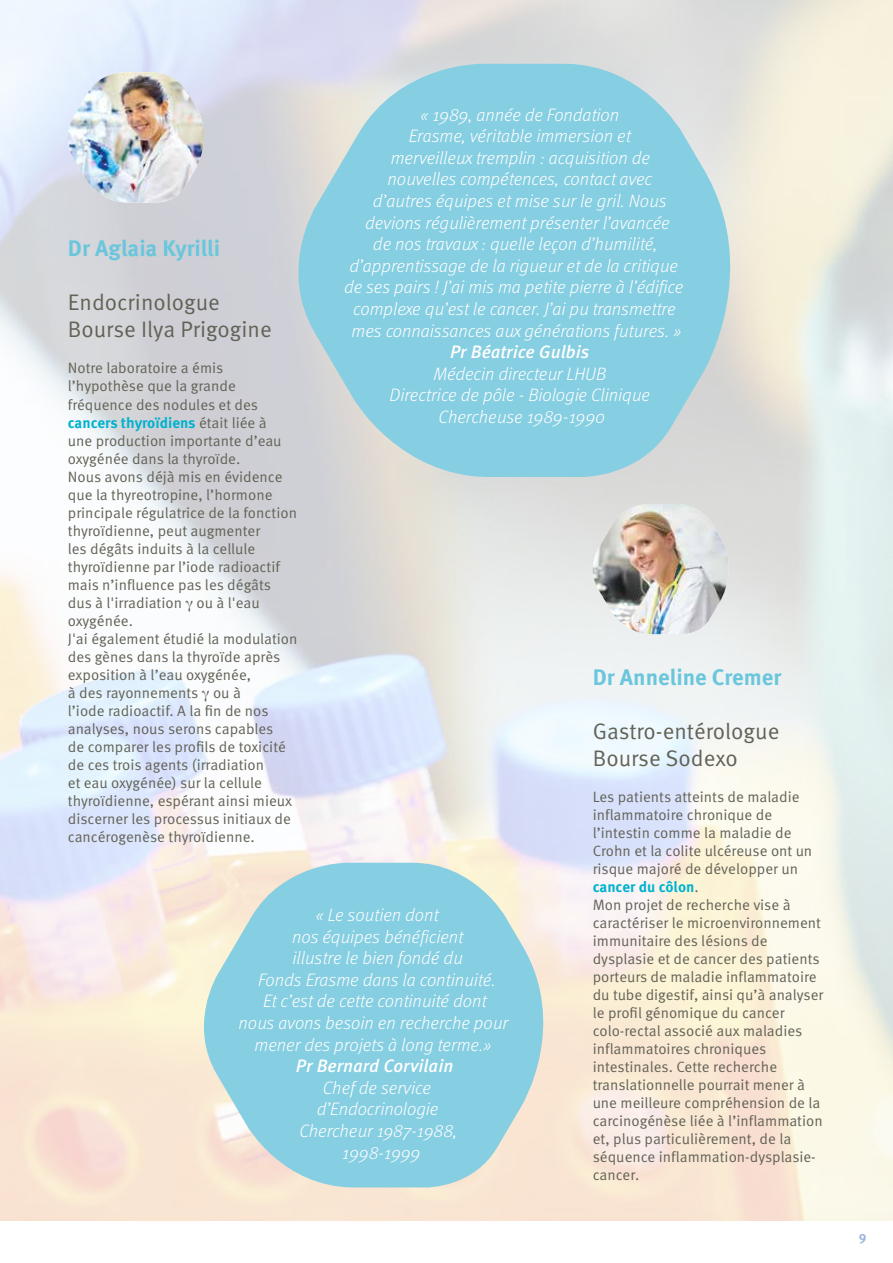
<style>
.page{position:relative;width:893px;height:1263px;background:#fff}
.page>*{position:absolute;margin:0;border:0;box-sizing:border-box;transform-origin:0 0}
.t1{font:22.5px/27px "Meta OT Norm";color:#636257}
.t2{font:700 22.5px "Meta OT";color:#6ac6dc}
.t3{font:italic 300 18px/21.6px "Meta OT";color:#fff;text-align:center}
.t4{font:italic 500 18px "Meta OT";color:#fff}
.t5{font:15px/18px "Meta OT Norm";color:#636257}
.t6{font:700 15px "Meta OT";color:#00b2cf}
.t7{font:700 13.5px "Meta OT";color:#9fb7dc}
.s1{font-family:"Meta OT Norm";font-weight:400;color:#636257}
.s2{font-family:"Times"}
</style>
<div class="page">
<img style="left:586px;top:504px;width:153px;height:130px">
<svg style="left:278px;top:64px;width:485px;height:413px;background:#9ed1de"></svg>
<img style="left:62px;top:72px;width:152px;height:130px">
<svg style="left:188px;top:863px;width:381px;height:324px;background:#a7d5de"></svg>
<p class="t3" style="left:420px;top:104px;width:200px">« 1989, année de Fondation</p>
<p class="t3" style="left:409px;top:125px;width:223px">Erasme, véritable immersion et</p>
<p class="t3" style="left:391px;top:147px;width:261px">merveilleux tremplin : acquisition de</p>
<p class="t3" style="left:387px;top:169px;width:266px">nouvelles compétences, contact avec</p>
<p class="t3" style="left:373px;top:190px;width:295px">d’autres équipes et mise sur le gril. Nous</p>
<p class="t3" style="left:365px;top:212px;width:306px">devions régulièrement présenter l’avancée</p>
<p class="t3" style="left:373px;top:233px;width:286px">de nos travaux : quelle leçon d’humilité,</p>
<p class="t3" style="left:349px;top:255px;width:330px">d’apprentissage de la rigueur et de la critique</p>
<p class="t3" style="left:344px;top:277px;width:341px">de ses pairs ! J’ai mis ma petite pierre à l’édifice</p>
<p class="t3" style="left:353px;top:298px;width:324px">complexe qu’est le cancer. J’ai pu transmettre</p>
<p class="t3" style="left:352px;top:320px;width:332px">mes connaissances aux générations futures. »</p>
<p class="t4" style="left:450px;top:341px;width:141px">Pr Béatrice Gulbis</p>
<p class="t3" style="left:389px;top:363px;width:262px">Médecin directeur LHUB<br>Directrice de pôle - Biologie Clinique<br>Chercheuse 1989-1990</p>
<h1 class="t2" style="left:68px;top:234px;width:154px">Dr Aglaia Kyrilli</h1>
<h1 class="t1" style="left:68px;top:289px;width:205px">Endocrinologue<br>Bourse Ilya Prigogine</h1>
<p class="t5" style="left:68px;top:359px;width:192px">Notre laboratoire a émis l’hypothèse que la grande fréquence des nodules et des</p>
<p class="t6" style="left:68px;top:413px;width:200px">cancers thyroïdiens <span class="s1">était liée à</span></p>
<p class="t5" style="left:68px;top:431px;width:231px">une production importante d’eau oxygénée dans la thyroïde.<br>Nous avons déjà mis en évidence que la thyreotropine, l’hormone principale régulatrice de la fonction thyroïdienne, peut augmenter<br>les dégâts induits à la cellule thyroïdienne par l’iode radioactif mais n’influence pas les dégâts dus à l'irradiation <span class="s2">γ</span> ou à l'eau oxygénée.<br>J'ai également étudié la modulation des gènes dans la thyroïde après exposition à l’eau oxygénée,<br>à des rayonnements <span class="s2">γ</span> ou à<br>l’iode radioactif. A la fin de nos analyses, nous serons capables<br>de comparer les profils de toxicité de ces trois agents (irradiation<br>et eau oxygénée) sur la cellule thyroïdienne, espérant ainsi mieux discerner les processus initiaux de cancérogenèse thyroïdienne.</p>
<h1 class="t2" style="left:593px;top:663px;width:190px">Dr Anneline Cremer</h1>
<h1 class="t1" style="left:593px;top:718px;width:188px">Gastro-entérologue<br>Bourse Sodexo</h1>
<p class="t5" style="left:593px;top:788px;width:221px">Les patients atteints de maladie inflammatoire chronique de l’intestin comme la maladie de<br>Crohn et la colite ulcéreuse ont un risque majoré de développer un</p>
<p class="t6" style="left:593px;top:877px;width:107px">cancer du côlon<span class="s1">.</span></p>
<p class="t5" style="left:593px;top:896px;width:232px">Mon projet de recherche vise à caractériser le microenvironnement immunitaire des lésions de dysplasie et de cancer des patients porteurs de maladie inflammatoire du tube digestif, ainsi qu’à analyser le profil génomique du cancer colo-rectal associé aux maladies inflammatoires chroniques intestinales. Cette recherche translationnelle pourrait mener à une meilleure compréhension de la carcinogénèse liée à l’inflammation et, plus particulièrement, de la séquence inflammation-dysplasie&shy;cancer.</p>
<p class="t3" style="left:238px;top:904px;width:271px">« Le soutien dont<br>nos équipes bénéficient<br>illustre le bien fondé du<br>Fonds Erasme dans la continuité.<br>Et c’est de cette continuité dont<br>nous avons besoin en recherche pour mener des projets à long terme.»</p>
<p class="t4" style="left:296px;top:1055px;width:159px">Pr Bernard Corvilain</p>
<p class="t3" style="left:299px;top:1077px;width:159px">Chef de service d’Endocrinologie<br>Chercheur 1987-1988,<br>1998-1999</p>
<p class="t7" style="left:859px;top:1227px;width:9px">9</p>
</div>
